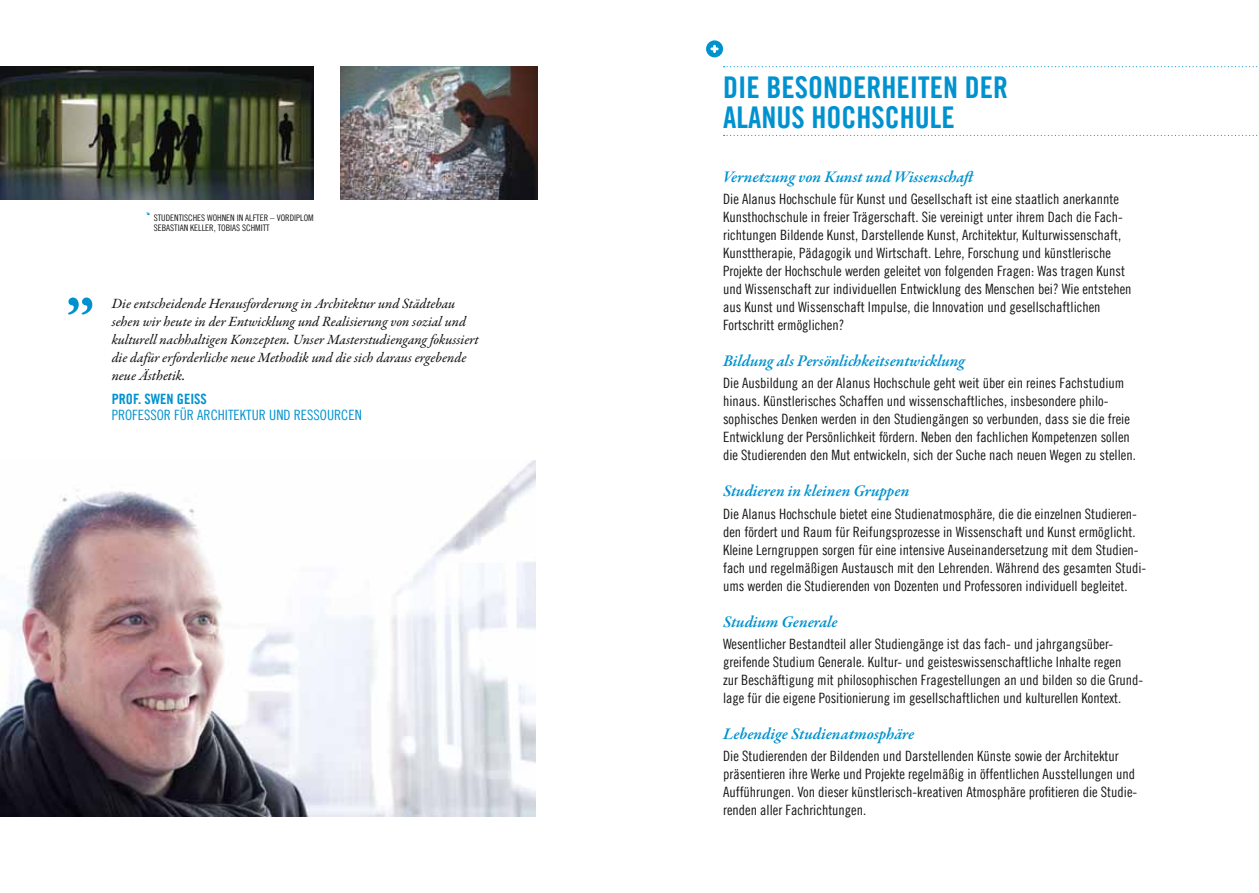
<style>
.page{position:relative;width:1259px;height:893px;background:#fff}
.page>*{position:absolute;margin:0;border:0;box-sizing:border-box;transform-origin:0 0}
.t1{font:30px/30px "Trade Gothic LT Com Bd Cn 20";color:#0092cf}
.t2{font:italic 600 16.5px "Garamond Premr Pro";color:#0092cf}
.t3{font:14.25px/18px "Trade Gothic LT Com Cn 18";color:#181716}
.t4{font:14.25px/18px "Garamond Premr Pro Med It";letter-spacing:-.005em;color:#181716}
.t5{font:14.25px "Trade Gothic LT Com Cn 18";color:#0092cf}
.t6{font:14.25px "Trade Gothic LT Com Bd Cn 20";color:#0092cf}
.t7{font:9px/9.8px "Trade Gothic LT Com Cn 18";color:#181716}
.t8{font:5.25px "Click Bits Arrows 1";color:#0092cf}
</style>
<div class="page">
<svg style="left:68px;top:297px;width:24px;height:17px"></svg>
<img style="left:0;top:461px;width:536px;height:355px">
<div style="left:706px;top:40px;width:17px;height:17px;background:#0092cf;border-radius:50%"></div>
<svg style="left:710px;top:45px;width:8px;height:8px"></svg>
<svg style="left:723px;top:135px;width:535px;height:1px"></svg>
<svg style="left:723px;top:66px;width:535px;height:1px"></svg>
<img style="left:0;top:66px;width:314px;height:134px">
<img style="left:341px;top:66px;width:196px;height:134px">
<p class="t8" style="left:147px;top:211px;width:5px">x</p>
<p class="t7" style="left:147px;top:213px;width:169px;text-indent:7px">Studentisches Wohnen in Alfter – Vordiplom<br>Sebastian Keller, Tobias Schmitt</p>
<p class="t4" style="left:112px;top:295px;width:369px">Die entscheidende Herausforderung in Architektur und Städtebau sehen wir heute in der Entwicklung und Realisierung von sozial und kulturell nachhaltigen Konzepten. Unser Masterstudiengang fokussiert die dafür erforderliche neue Methodik und die sich daraus ergebende neue Ästhetik.</p>
<p class="t6" style="left:112px;top:390px;width:97px">PROF. SWEN GEISS</p>
<p class="t5" style="left:112px;top:406px;width:252px">Professor für Architektur und Ressourcen</p>
<h1 class="t1" style="left:723px;top:72px;width:286px">DIE BESONDERHEITEN DER<br>ALANUS HOCHSCHULE</h1>
<p class="t2" style="left:723px;top:166px;width:256px">Vernetzung von Kunst und Wissenschaft</p>
<p class="t3" style="left:723px;top:190px;width:410px">Die Alanus Hochschule für Kunst und Gesellschaft ist eine staatlich anerkannte Kunsthochschule in freier Trägerschaft. Sie vereinigt unter ihrem Dach die Fach&shy;richtungen Bildende Kunst, Darstellende Kunst, Architektur, Kulturwissenschaft, Kunsttherapie, Pädagogik und Wirtschaft. Lehre, Forschung und künstlerische Projekte der Hochschule werden geleitet von folgenden Fragen: Was tragen Kunst und Wissenschaft zur individuellen Entwicklung des Menschen bei? Wie entstehen aus Kunst und Wissenschaft Impulse, die Innovation und gesellschaftlichen Fortschritt ermöglichen?</p>
<p class="t2" style="left:723px;top:351px;width:243px">Bildung als Persönlichkeitsentwicklung</p>
<p class="t3" style="left:723px;top:374px;width:414px">Die Ausbildung an der Alanus Hochschule geht weit über ein reines Fachstudium hinaus. Künstlerisches Schaffen und wissenschaftliches, insbesondere philo&shy;sophisches Denken werden in den Studiengängen so verbunden, dass sie die freie Entwicklung der Persönlichkeit fördern. Neben den fachlichen Kompetenzen sollen die Studierenden den Mut entwickeln, sich der Suche nach neuen Wegen zu stellen.</p>
<p class="t2" style="left:723px;top:481px;width:188px">Studieren in kleinen Gruppen</p>
<p class="t3" style="left:723px;top:504px;width:425px">Die Alanus Hochschule bietet eine Studienatmosphäre, die die einzelnen Studieren&shy;den fördert und Raum für Reifungsprozesse in Wissenschaft und Kunst ermöglicht.<br>Kleine Lerngruppen sorgen für eine intensive Auseinandersetzung mit dem Studien&shy;fach und regelmäßigen Austausch mit den Lehrenden. Während des gesamten Studi&shy;ums werden die Studierenden von Dozenten und Professoren individuell begleitet.</p>
<p class="t2" style="left:723px;top:611px;width:116px">Studium Generale</p>
<p class="t3" style="left:723px;top:635px;width:422px">Wesentlicher Bestandteil aller Studiengänge ist das fach- und jahrgangsüber&shy;greifende Studium Generale. Kultur- und geisteswissenschaftliche Inhalte regen<br>zur Beschäftigung mit philosophischen Fragestellungen an und bilden so die Grund&shy;lage für die eigene Positionierung im gesellschaftlichen und kulturellen Kontext.</p>
<p class="t2" style="left:723px;top:724px;width:193px">Lebendige Studienatmosphäre</p>
<p class="t3" style="left:723px;top:747px;width:416px">Die Studierenden der Bildenden und Darstellenden Künste sowie der Architektur präsentieren ihre Werke und Projekte regelmäßig in öffentlichen Ausstellungen und Aufführungen. Von dieser künstlerisch-kreativen Atmosphäre profitieren die Studie&shy;renden aller Fachrichtungen.</p>
</div>
